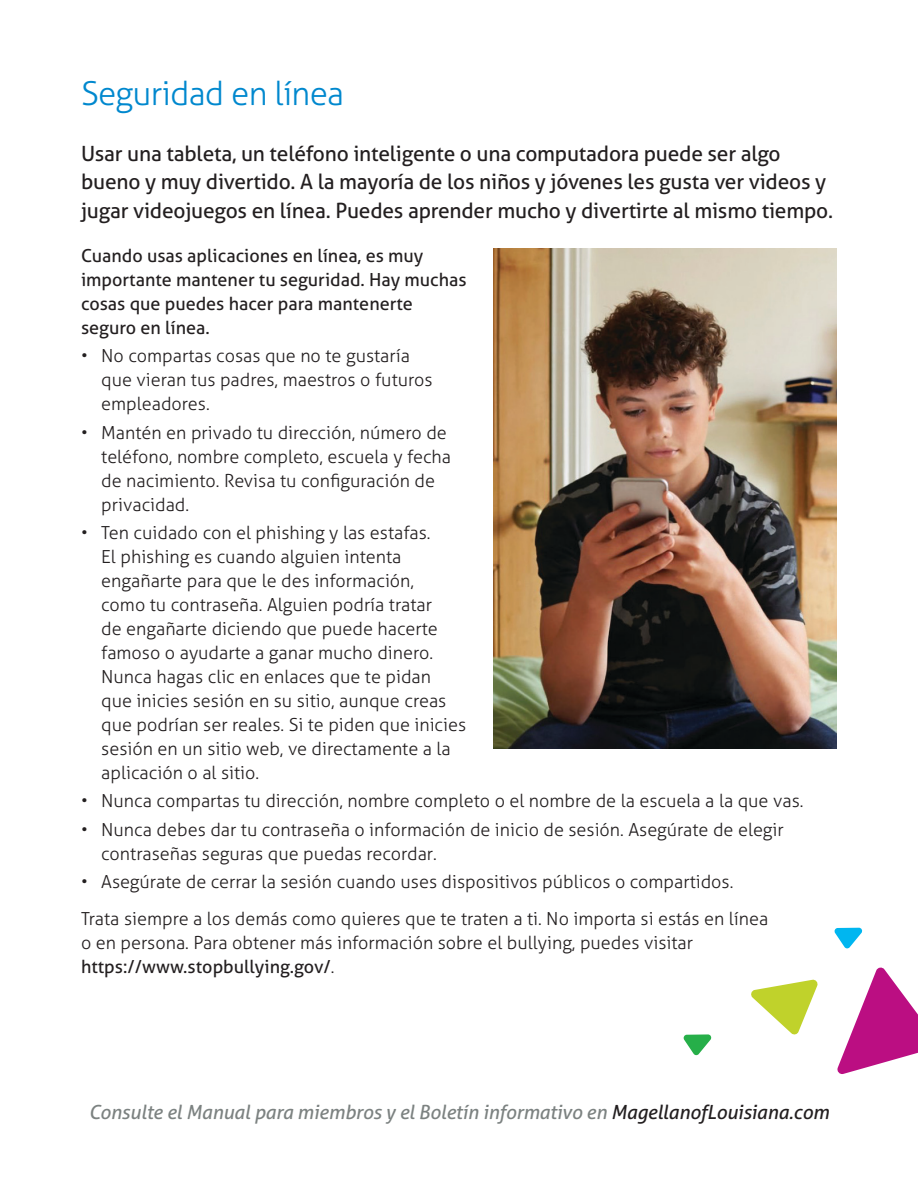
<style>
.page{position:relative;width:918px;height:1188px;background:#fff}
.page>*{position:absolute;margin:0;border:0;box-sizing:border-box;transform-origin:0 0}
.t1{font:300 33px "Aller";letter-spacing:-.02em;color:#0088ce}
.Intro_text{font:21px/28.5px "Aller";letter-spacing:-.01em;color:#231f20}
.Footer_URL{font:italic 19.5px "Aller";letter-spacing:-.01em;color:#7c8281}
.Body_copy_before_bullets{font:300 18px/24px "Aller";color:#231f20}
.Body_copy_before_bullets-2{font:18px/24px "Aller";color:#231f20}
.s1{font-weight:400}
.s2{color:#231f20}
</style>
<div class="page">
<svg style="left:837px;top:967px;width:81px;height:107px"></svg>
<svg style="left:751px;top:979px;width:67px;height:56px"></svg>
<svg style="left:834px;top:928px;width:29px;height:21px"></svg>
<svg style="left:683px;top:1034px;width:29px;height:22px"></svg>
<img style="left:494px;top:249px;width:342px;height:499px">
<p class="t1" style="left:81px;top:74px;width:265px">Seguridad en línea</p>
<p class="Intro_text" style="left:81px;top:139px;width:754px">Usar una tableta, un teléfono inteligente o una computadora puede ser algo bueno y muy divertido. A la mayoría de los niños y jóvenes les gusta ver videos y jugar videojuegos en línea. Puedes aprender mucho y divertirte al mismo tiempo.</p>
<p class="Body_copy_before_bullets-2" style="left:81px;top:244px;width:387px">Cuando usas aplicaciones en línea, es muy importante mantener tu seguridad. Hay muchas cosas que puedes hacer para mantenerte seguro en línea.</p>
<p class="Body_copy_before_bullets" style="left:101px;top:344px;width:333px;text-indent:-20px">• No compartas cosas que no te gustaría que vieran tus padres, maestros o futuros empleadores.</p>
<p class="Body_copy_before_bullets" style="left:101px;top:420px;width:351px;text-indent:-20px">• Mantén en privado tu dirección, número de teléfono, nombre completo, escuela y fecha de nacimiento. Revisa tu configuración de privacidad.</p>
<p class="Body_copy_before_bullets" style="left:101px;top:521px;width:367px;text-indent:-20px">• Ten cuidado con el phishing y las estafas.<br>El phishing es cuando alguien intenta engañarte para que le des información,<br>como tu contraseña. Alguien podría tratar<br>de engañarte diciendo que puede hacerte famoso o ayudarte a ganar mucho dinero.<br>Nunca hagas clic en enlaces que te pidan que inicies sesión en su sitio, aunque creas que podrían ser reales. Si te piden que inicies sesión en un sitio web, ve directamente a la aplicación o al sitio.</p>
<p class="Body_copy_before_bullets" style="left:81px;top:789px;width:724px">• Nunca compartas tu dirección, nombre completo o el nombre de la escuela a la que vas.</p>
<p class="Body_copy_before_bullets" style="left:101px;top:817px;width:684px;text-indent:-20px">• Nunca debes dar tu contraseña o información de inicio de sesión. Asegúrate de elegir contraseñas seguras que puedas recordar.</p>
<p class="Body_copy_before_bullets" style="left:81px;top:870px;width:654px">• Asegúrate de cerrar la sesión cuando uses dispositivos públicos o compartidos.</p>
<p class="Body_copy_before_bullets" style="left:81px;top:907px;width:689px">Trata siempre a los demás como quieres que te traten a ti. No importa si estás en línea o en persona. Para obtener más información sobre el bullying, puedes visitar <span class="s1">https://www.stopbullying.gov/</span>.</p>
<p class="Footer_URL" style="left:89px;top:1101px;width:742px">Consulte el Manual para miembros y el Boletín informativo en <span class="s2">MagellanofLouisiana.com</span></p>
</div>
